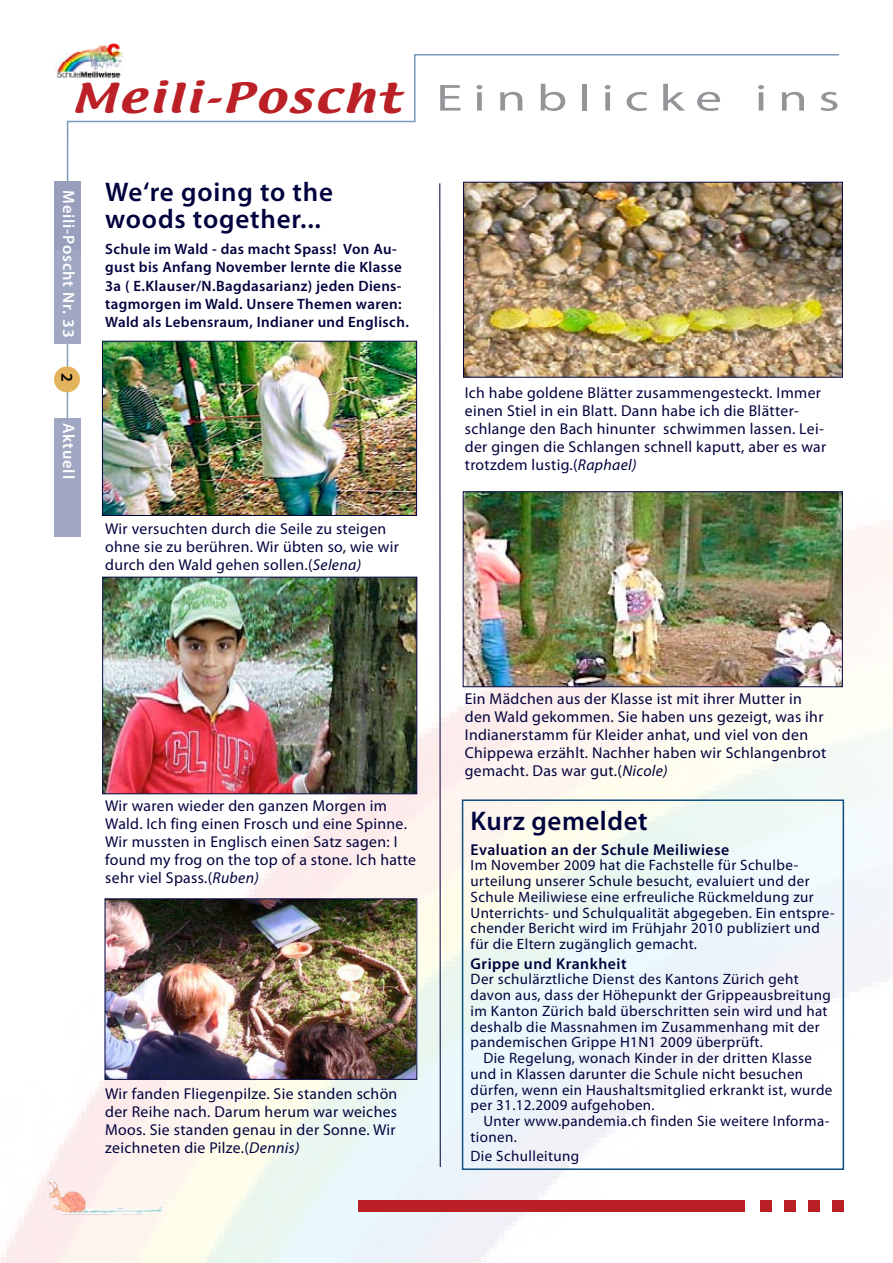
<style>
.page{position:relative;width:893px;height:1263px;background:#fff}
.page>*{position:absolute;margin:0;border:0;box-sizing:border-box;transform-origin:0 0}
.t1{font:37.8px "Myriad Pro";letter-spacing:.2em;color:#939598;scale:1.42 1}
.t2{font:36.15px "Textile";letter-spacing:.05em;color:#ba2025;scale:1.31 1}
.t3{font:600 27px/27px "Myriad Pro";letter-spacing:.03em;color:#00023d}
.t4{font:600 16.5px "Myriad Pro";letter-spacing:.05em;color:#fff}
.t5{font:600 16.5px "Myriad Pro";color:#000}
.t6{font:15.75px/18px "Myriad Pro";letter-spacing:.02em;color:#00023d}
.t7{font:600 15.75px "Myriad Pro";letter-spacing:.03em;color:#00023d}
.t8{font:15px/15.8px "Myriad Pro";letter-spacing:.025em;color:#00023d}
.t9{font:600 15px/18px "Myriad Pro";letter-spacing:.025em;color:#00023d}
.s1{font-style:italic}
</style>
<div class="page">
<svg style="left:66px;top:54px;width:774px;height:197px"></svg>
<div style="left:54px;top:181px;width:27px;height:162px;background:#979fbd"></div>
<img style="left:55px;top:43px;width:68px;height:36px">
<img style="left:0;top:251px;width:892px;height:1012px">
<div style="left:358px;top:1200px;width:387px;height:12px;background:#ba2025"></div>
<div style="left:760px;top:1200px;width:11px;height:12px;background:#ba2025"></div>
<div style="left:784px;top:1201px;width:12px;height:11px;background:#ba2025"></div>
<div style="left:808px;top:1200px;width:11px;height:12px;background:#ba2025"></div>
<div style="left:832px;top:1200px;width:12px;height:12px;background:#ba2025"></div>
<img style="left:2px;top:1162px;width:212px;height:85px">
<img style="left:892px;top:525px;width:1px;height:452px">
<hr style="left:440px;top:183px;width:1px;height:984px;background:#00023d">
<img style="left:104px;top:343px;width:311px;height:171px">
<div style="left:102px;top:341px;width:315px;height:175px;border:1px solid #00023d"></div>
<img style="left:107px;top:900px;width:308px;height:178px">
<div style="left:105px;top:898px;width:312px;height:182px;border:1px solid #00023d"></div>
<img style="left:465px;top:184px;width:376px;height:192px">
<div style="left:463px;top:182px;width:380px;height:196px;border:1px solid #00023d"></div>
<img style="left:104px;top:579px;width:311px;height:213px">
<div style="left:102px;top:577px;width:315px;height:217px;border:1px solid #00023d"></div>
<img style="left:465px;top:493px;width:376px;height:192px">
<div style="left:463px;top:491px;width:380px;height:196px;border:1px solid #00023d"></div>
<div style="left:462px;top:799px;width:382px;height:371px;border:2px solid #0e4e81"></div>
<h2 class="t2" style="left:71px;top:73px;width:253px">Meili-Poscht</h2>
<p class="t4" style="left:79px;top:190px;width:149px;rotate:90deg">Meili-Poscht Nr. 33</p>
<p class="t5" style="left:78px;top:373px;width:10px;rotate:90deg">2</p>
<p class="t4" style="left:79px;top:423px;width:57px;rotate:90deg">Aktuell</p>
<h3 class="t3" style="left:105px;top:178px;width:229px">We‘re going to the woods together...</h3>
<p class="t9" style="left:105px;top:240px;width:305px">Schule im Wald - das macht Spass! Von Au&shy;gust bis Anfang November lernte die Klasse 3a ( E.Klauser/N.Bagdasarianz) jeden Diens&shy;tagmorgen im Wald. Unsere Themen waren:<br>Wald als Lebensraum, Indianer und Englisch.</p>
<p class="t6" style="left:105px;top:519px;width:295px">Wir versuchten durch die Seile zu steigen ohne sie zu berühren. Wir übten so, wie wir durch den Wald gehen sollen.(<span class="s1">Selena)</span></p>
<h1 class="t1" style="left:436px;top:75px;width:286px">Einblicke ins</h1>
<p class="t6" style="left:465px;top:383px;width:363px">Ich habe goldene Blätter zusammengesteckt. Immer einen Stiel in ein Blatt. Dann habe ich die Blätter&shy;schlange den Bach hinunter schwimmen lassen. Lei&shy;der gingen die Schlangen schnell kaputt, aber es war trotzdem lustig.(<span class="s1">Raphael)</span></p>
<p class="t6" style="left:105px;top:796px;width:312px">Wir waren wieder den ganzen Morgen im Wald. Ich fing einen Frosch und eine Spinne.<br>Wir mussten in Englisch einen Satz sagen: I found my frog on the top of a stone. Ich hatte sehr viel Spass.(<span class="s1">Ruben)</span></p>
<p class="t6" style="left:105px;top:1084px;width:294px;text-align:justify">Wir fanden Fliegenpilze. Sie standen schön der Reihe nach. Darum herum war weiches Moos. Sie standen genau in der Sonne. Wir zeichneten die Pilze.(<span class="s1">Dennis)</span></p>
<p class="t6" style="left:465px;top:689px;width:363px">Ein Mädchen aus der Klasse ist mit ihrer Mutter in den Wald gekommen. Sie haben uns gezeigt, was ihr Indianerstamm für Kleider anhat, und viel von den Chippewa erzählt. Nachher haben wir Schlangenbrot gemacht. Das war gut.(<span class="s1">Nicole)</span></p>
<h3 class="t3" style="left:471px;top:807px;width:179px">Kurz gemeldet</h3>
<p class="t7" style="left:471px;top:839px;width:260px">Evaluation an der Schule Meiliwiese</p>
<p class="t8" style="left:471px;top:857px;width:366px">Im November 2009 hat die Fachstelle für Schulbe&shy;urteilung unserer Schule besucht, evaluiert und der Schule Meiliwiese eine erfreuliche Rückmeldung zur Unterrichts- und Schulqualität abgegeben. Ein entspre&shy;chender Bericht wird im Frühjahr 2010 publiziert und für die Eltern zugänglich gemacht.</p>
<p class="t7" style="left:471px;top:953px;width:158px">Grippe und Krankheit</p>
<p class="t8" style="left:471px;top:971px;width:362px">Der schulärztliche Dienst des Kantons Zürich geht davon aus, dass der Höhepunkt der Grippeausbreitung im Kanton Zürich bald überschritten sein wird und hat deshalb die Massnahmen im Zusammenhang mit der pandemischen Grippe H1N1 2009 überprüft.</p>
<p class="t8" style="left:471px;top:1050px;width:363px;text-indent:13px">Die Regelung, wonach Kinder in der dritten Klasse und in Klassen darunter die Schule nicht besuchen dürfen, wenn ein Haushaltsmitglied erkrankt ist, wurde per 31.12.2009 aufgehoben.</p>
<p class="t8" style="left:471px;top:1113px;width:360px;text-indent:13px">Unter www.pandemia.ch finden Sie weitere Informa&shy;tionen.</p>
<p class="t8" style="left:471px;top:1148px;width:110px">Die Schulleitung</p>
</div>
